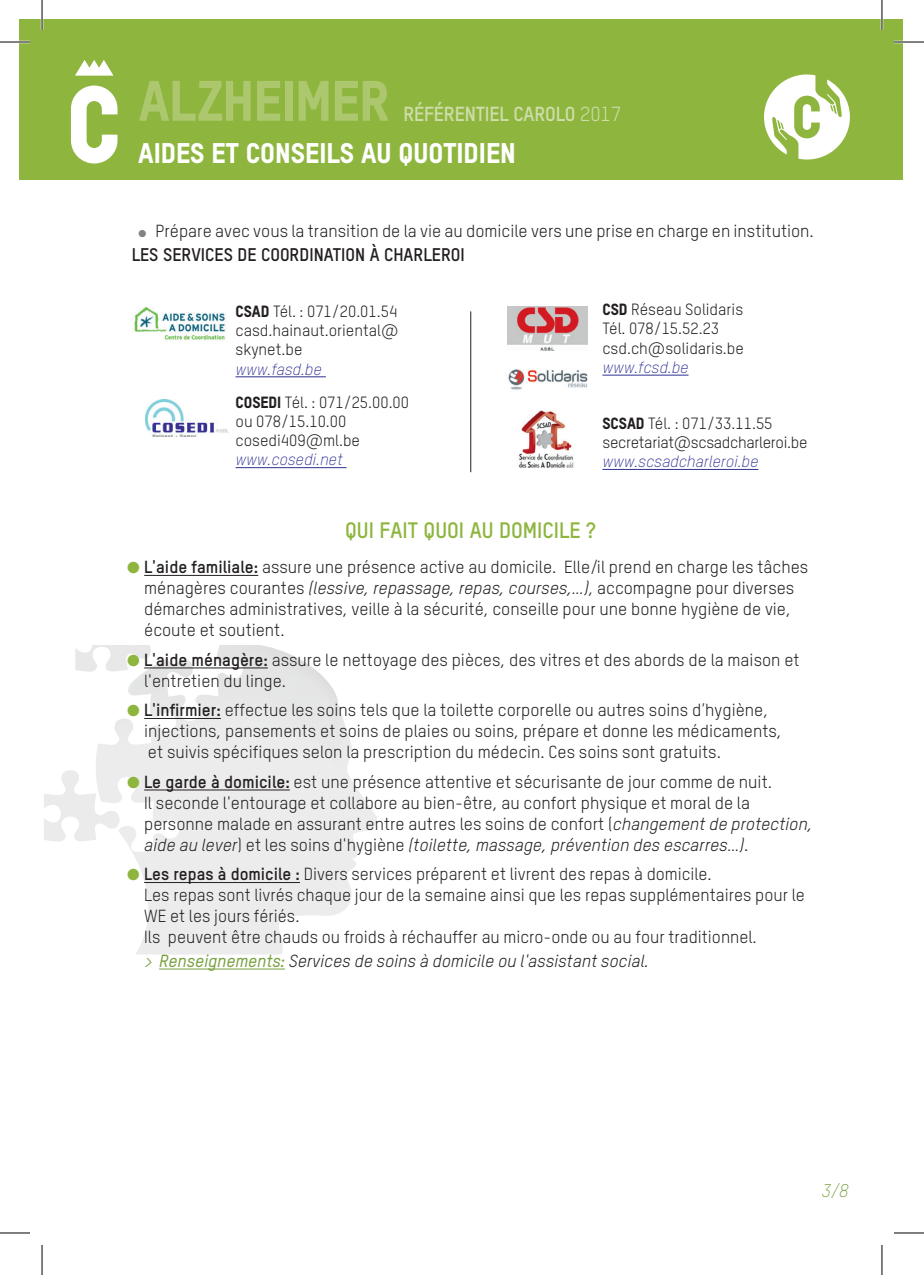
<style>
.page{position:relative;width:924px;height:1275px;background:#fff}
.page>*{position:absolute;margin:0;border:0;box-sizing:border-box;transform-origin:0 0}
.t1{font:800 56px "TSTAR";letter-spacing:-.01em;color:#acc76e}
.t2{font:800 28px "TSTAR";color:#fff}
.t3{font:700 22px "TSTAR";color:#8eb63e}
.t4{font:700 20px "TSTAR";letter-spacing:-.01em;color:#cfddab}
.t5{font:700 18px "TSTAR";color:#231f20}
.t6{font:italic 300 18px "TSTAR";color:#779f3d}
.t7{font:17.2px/21px "TSTAR";color:#231f20}
.t8{font:italic 17.2px "TSTAR";color:#231f20}
.t9{font:16px/19.2px "TSTAR";color:#231f20}
.t10{font:16px/19.2px "TSTAR";letter-spacing:-.02em;color:#231f20}
.t11{font:italic 300 16px "TSTAR";color:#2e3092}
.s1{font-weight:400}
.s2{color:#808285}
.s3{font-weight:800}
.s4{font-weight:300;font-style:italic;color:#2e3092}
.s5{color:#8eb63e}
.s6{font-weight:700}
.s7{font-style:italic}
.s8{color:#779f3d}
.s9{font-weight:500;color:#779f3d}
</style>
<div class="page">
<div style="left:19px;top:19px;width:883px;height:161px;background:#8eb63e"></div>
<svg style="left:764px;top:74px;width:85px;height:85px"></svg>
<svg style="left:96px;top:645px;width:281px;height:309px"></svg>
<svg style="left:44px;top:770px;width:135px;height:82px"></svg>
<svg style="left:75px;top:645px;width:168px;height:100px"></svg>
<svg style="left:75px;top:60px;width:38px;height:16px"></svg>
<svg style="left:71px;top:86px;width:46px;height:77px"></svg>
<hr style="left:144px;top:575px;width:114px;height:1px;background:#231f20">
<hr style="left:144px;top:667px;width:124px;height:1px;background:#231f20">
<hr style="left:144px;top:718px;width:77px;height:1px;background:#231f20">
<hr style="left:144px;top:789px;width:146px;height:1px;background:#231f20">
<hr style="left:144px;top:882px;width:156px;height:1px;background:#231f20">
<hr style="left:159px;top:968px;width:126px;height:1px;background:#779f3d">
<hr style="left:470px;top:311px;width:1px;height:161px;background:#231f20">
<img style="left:508px;top:369px;width:80px;height:21px">
<img style="left:518px;top:410px;width:56px;height:57px">
<img style="left:145px;top:399px;width:83px;height:38px">
<img style="left:507px;top:306px;width:80px;height:44px">
<img style="left:134px;top:307px;width:91px;height:33px">
<hr style="left:235px;top:376px;width:91px;height:1px;background:#2e3092">
<hr style="left:235px;top:467px;width:111px;height:1px;background:#2e3092">
<hr style="left:602px;top:375px;width:86px;height:1px;background:#2e3092">
<hr style="left:602px;top:469px;width:156px;height:1px;background:#2e3092">
<hr style="left:0;top:41px;width:30px;height:2px;background:#fff">
<hr style="left:893px;top:41px;width:30px;height:2px;background:#fff">
<hr style="left:41px;top:0;width:2px;height:30px;background:#fff">
<hr style="left:880px;top:0;width:2px;height:30px;background:#fff">
<hr style="left:0;top:42px;width:30px;height:1px;background:#000">
<hr style="left:893px;top:42px;width:30px;height:1px;background:#000">
<hr style="left:0;top:1232px;width:30px;height:1px;background:#000">
<hr style="left:893px;top:1232px;width:30px;height:1px;background:#000">
<hr style="left:42px;top:0;width:1px;height:30px;background:#000">
<hr style="left:42px;top:1245px;width:1px;height:30px;background:#000">
<hr style="left:881px;top:0;width:1px;height:30px;background:#000">
<hr style="left:881px;top:1245px;width:1px;height:30px;background:#000">
<h1 class="t1" style="left:138px;top:66px;width:252px">ALZHEIMER</h1>
<p class="t4" style="left:403px;top:101px;width:219px">RÉFÉRENTIEL CAROLO <span class="s1">2017</span></p>
<h2 class="t2" style="left:138px;top:136px;width:379px">AIDES ET CONSEILS AU QUOTIDIEN</h2>
<p class="t7" style="left:138px;top:220px;width:676px"><span class="s2">●</span> Prépare avec vous la transition de la vie au domicile vers une prise en charge en institution.</p>
<p class="t5" style="left:132px;top:244px;width:334px">LES SERVICES DE COORDINATION À CHARLEROI</p>
<p class="t9" style="left:235px;top:301px;width:164px;text-align:justify"><span class="s3">CSAD</span> Tél. : 071/20.01.54 casd.hainaut.oriental@ skynet.be</p>
<p class="t9" style="left:235px;top:352px;width:175px;line-height:33.2px"><span class="s4">www.fasd.be<br></span><span class="s3">COSEDI</span> Tél. : 071/25.00.00</p>
<p class="t9" style="left:235px;top:411px;width:126px">ou 078/15.10.00 cosedi409@ml.be</p>
<p class="t11" style="left:235px;top:450px;width:108px">www.cosedi.net</p>
<p class="t9" style="left:602px;top:300px;width:143px"><span class="s3">CSD</span> Réseau Solidaris<br>Tél. 078/15.52.23 csd.ch@solidaris.be</p>
<p class="t11" style="left:602px;top:358px;width:88px">www.fcsd.be</p>
<p class="t10" style="left:602px;top:413px;width:206px"><span class="s3">SCSAD</span> Tél. : 071/33.11.55 secretariat@scsadcharleroi.be</p>
<p class="t11" style="left:602px;top:452px;width:157px">www.scsadcharleroi.be</p>
<p class="t3" style="left:345px;top:516px;width:252px">QUI FAIT QUOI AU DOMICILE ?</p>
<p class="t7" style="left:144px;top:556px;width:665px;text-indent:-17px"><span class="s5">●</span> <span class="s6">L'aide familiale:</span> assure une présence active au domicile. Elle/il prend en charge les tâches ménagères courantes <span class="s7">(lessive, repassage, repas, courses,…)</span>, accompagne pour diverses démarches administratives, veille à la sécurité, conseille pour une bonne hygiène de vie, écoute et soutient.</p>
<p class="t7" style="left:144px;top:649px;width:656px;text-indent:-17px"><span class="s5">●</span> <span class="s6">L'aide ménagère:</span> assure le nettoyage des pièces, des vitres et des abords de la maison et l'entretien du linge.</p>
<p class="t7" style="left:144px;top:699px;width:638px;text-indent:-17px"><span class="s5">●</span> <span class="s6">L'infirmier:</span> effectue les soins tels que la toilette corporelle ou autres soins d’hygiène, injections, pansements et soins de plaies ou soins, prépare et donne les médicaments, et suivis spécifiques selon la prescription du médecin. Ces soins sont gratuits.</p>
<p class="t7" style="left:144px;top:771px;width:669px;text-indent:-17px"><span class="s5">●</span> <span class="s6">Le garde à domicile:</span> est une présence attentive et sécurisante de jour comme de nuit.<br>Il seconde l'entourage et collabore au bien-être, au confort physique et moral de la personne malade en assurant entre autres les soins de confort (<span class="s7">changement de protection, aide au lever</span>) et les soins d'hygiène <span class="s7">(toilette, massage, prévention des escarres…)</span>.</p>
<p class="t7" style="left:144px;top:863px;width:662px;text-indent:-17px"><span class="s5">●</span> <span class="s6">Les repas à domicile :</span> Divers services préparent et livrent des repas à domicile.<br>Les repas sont livrés chaque jour de la semaine ainsi que les repas supplémentaires pour le WE et les jours fériés.<br>Ils peuvent être chauds ou froids à réchauffer au micro-onde ou au four traditionnel.</p>
<p class="t8" style="left:144px;top:950px;width:506px"><span class="s8">&gt;</span> <span class="s9">Renseignements:</span> Services de soins à domicile ou l'assistant social.</p>
<p class="t6" style="left:821px;top:1179px;width:29px">3/8</p>
</div>
